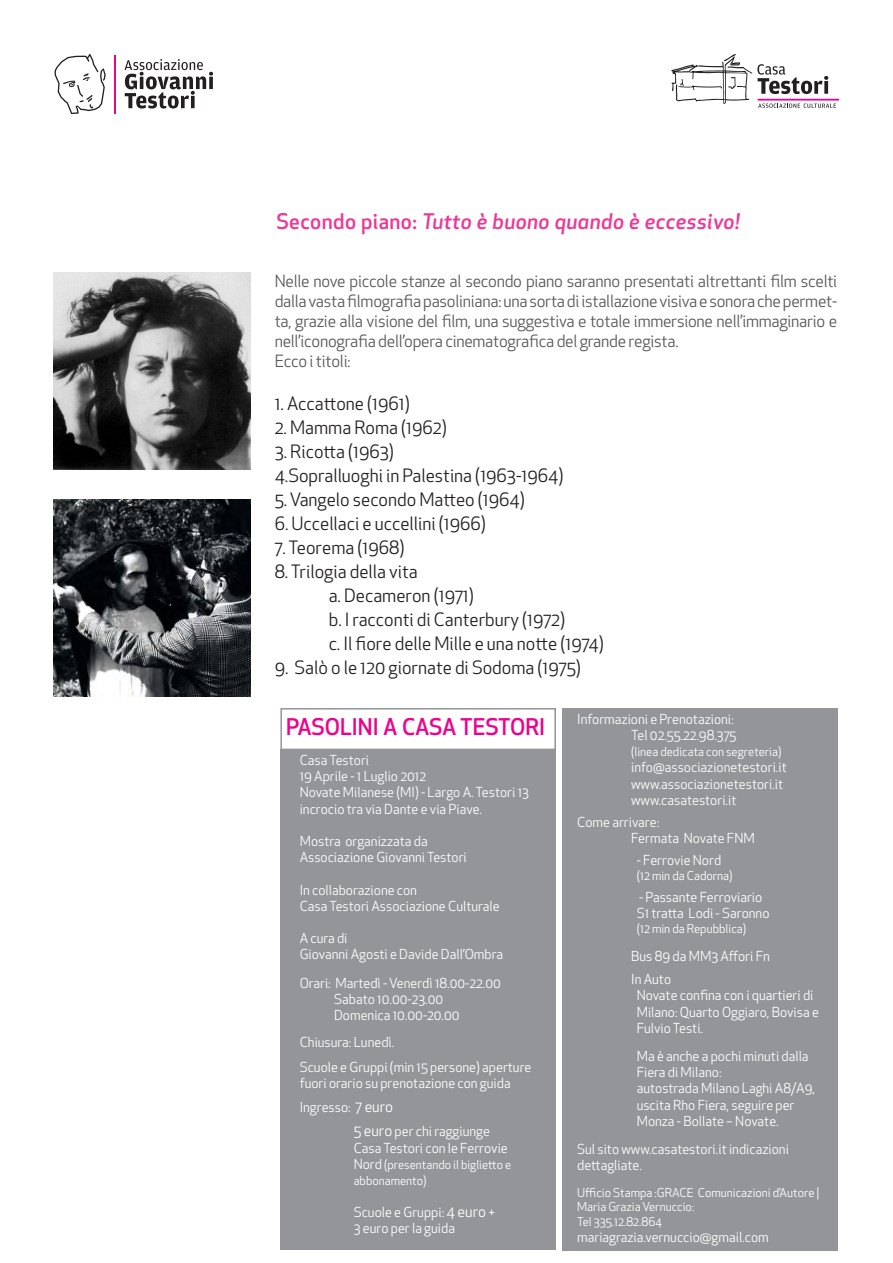
<style>
.page{position:relative;width:893px;height:1263px;background:#fff}
.page>*{position:absolute;margin:0;border:0;box-sizing:border-box;transform-origin:0 0}
.t1{font:500 22.5px "Apex New";color:#ed028c}
.t2{font:italic 500 21px "Apex New";letter-spacing:.02em;color:#ed3896}
.t3{font:18px "Apex New";color:#231f20}
.t4{font:16.5px/19.8px "Apex New";letter-spacing:-.015em;color:#57585a;text-align:justify}
.t5{font:13.5px/16.2px "Apex New";color:#fff}
.t6{font:12px/16.2px "Apex New";color:#fff}
.s1{font-style:normal}
.s2{font-size:15px}
.s3{font-size:13.5px}
</style>
<div class="page">
<svg style="left:125px;top:59px;width:88px;height:50px"></svg>
<svg style="left:54px;top:54px;width:52px;height:60px"></svg>
<hr style="left:114px;top:55px;width:1px;height:58px;background:#ed028c">
<svg style="left:671px;top:54px;width:165px;height:54px"></svg>
<hr style="left:758px;top:99px;width:81px;height:2px;background:#ed028c">
<img style="left:53px;top:272px;width:197px;height:197px">
<img style="left:53px;top:500px;width:197px;height:197px">
<div style="left:280px;top:749px;width:276px;height:501px;background:#939598"></div>
<div style="left:562px;top:708px;width:275px;height:542px;background:#939598"></div>
<div style="left:280px;top:708px;width:276px;height:42px;border:2px solid #939598"></div>
<p class="t2" style="left:276px;top:207px;width:465px"><span class="s1">Secondo piano:</span> Tutto è buono quando è eccessivo!</p>
<p class="t4" style="left:275px;top:271px;width:564px">Nelle nove piccole stanze al secondo piano saranno presentati altrettanti film scelti dalla vasta filmografia pasoliniana: una sorta di istallazione visiva e sonora che permet&shy;ta, grazie alla visione del film, una suggestiva e totale immersione nell’immaginario e nell’iconografia dell’opera cinematografica del grande regista.</p>
<p class="t4" style="left:275px;top:351px;width:77px">Ecco i titoli:</p>
<p class="t3" style="left:275px;top:392px;width:137px">1. Accattone (1961)</p>
<p class="t3" style="left:275px;top:416px;width:174px">2. Mamma Roma (1962)</p>
<p class="t3" style="left:275px;top:440px;width:121px">3. Ricotta (1963)</p>
<p class="t3" style="left:275px;top:464px;width:290px">4.Sopralluoghi in Palestina (1963-1964)</p>
<p class="t3" style="left:275px;top:488px;width:252px">5. Vangelo secondo Matteo (1964)</p>
<p class="t3" style="left:275px;top:512px;width:213px">6. Uccellaci e uccellini (1966)</p>
<p class="t3" style="left:275px;top:536px;width:131px">7. Teorema (1968)</p>
<p class="t3" style="left:275px;top:560px;width:145px">8. Trilogia della vita</p>
<p class="t3" style="left:329px;top:584px;width:147px">a. Decameron (1971)</p>
<p class="t3" style="left:329px;top:608px;width:238px">b. I racconti di Canterbury (1972)</p>
<p class="t3" style="left:329px;top:632px;width:277px">c. Il fiore delle Mille e una notte (1974)</p>
<p class="t3" style="left:275px;top:656px;width:308px">9. Salò o le 120 giornate di Sodoma (1975)</p>
<p class="t1" style="left:286px;top:712px;width:261px">PASOLINI A CASA TESTORI</p>
<p class="t5" style="left:300px;top:752px;width:71px">Casa Testori</p>
<p class="t5" style="left:300px;top:768px;width:128px">19 Aprile - 1 Luglio 2012</p>
<p class="t5" style="left:300px;top:784px;width:231px">Novate Milanese (MI) - Largo A. Testori 13</p>
<p class="t5" style="left:300px;top:800px;width:184px">incrocio tra via Dante e via Piave.</p>
<p class="t5" style="left:300px;top:833px;width:130px">Mostra organizzata da</p>
<p class="t5" style="left:300px;top:849px;width:169px">Associazione Giovanni Testori</p>
<p class="t5" style="left:300px;top:881px;width:119px">In collaborazione con</p>
<p class="t5" style="left:300px;top:898px;width:201px">Casa Testori Associazione Culturale</p>
<p class="t5" style="left:300px;top:930px;width:49px">A cura di</p>
<p class="t5" style="left:300px;top:946px;width:205px">Giovanni Agosti e Davide Dall’Ombra</p>
<p class="t5" style="left:334px;top:974px;width:168px;text-indent:-34px">Orari: Martedì - Venerdì 18.00-22.00<br>Sabato 10.00-23.00</p>
<p class="t5" style="left:334px;top:1007px;width:127px">Domenica 10.00-20.00</p>
<p class="t5" style="left:300px;top:1034px;width:96px">Chiusura: Lunedì.</p>
<p class="t5" style="left:300px;top:1059px;width:233px">Scuole e Gruppi (min 15 persone) aperture fuori orario su prenotazione con guida</p>
<p class="t5" style="left:300px;top:1099px;width:95px">Ingresso: <span class="s2">7 euro</span></p>
<p class="t5" style="left:354px;top:1123px;width:156px"><span class="s2">5 euro</span> per chi raggiunge<br>Casa Testori con le Ferrovie</p>
<p class="t6" style="left:354px;top:1156px;width:159px"><span class="s3">Nord</span> (presentando il biglietto e abbonamento)</p>
<p class="t5" style="left:354px;top:1203px;width:143px">Scuole e Gruppi: <span class="s2">4 euro</span> +</p>
<p class="t5" style="left:354px;top:1220px;width:103px">3 euro per la guida</p>
<p class="t5" style="left:577px;top:711px;width:158px">Informazioni e Prenotazioni:</p>
<p class="t5" style="left:631px;top:727px;width:107px">Tel 02.55.22.98.375</p>
<p class="t6" style="left:631px;top:744px;width:152px">(linea dedicata con segreteria)</p>
<p class="t5" style="left:631px;top:759px;width:157px">info@associazionetestori.it www.associazionetestori.it</p>
<p class="t5" style="left:631px;top:792px;width:107px">www.casatestori.it</p>
<p class="t5" style="left:577px;top:814px;width:84px">Come arrivare:</p>
<p class="t5" style="left:631px;top:830px;width:125px">Fermata Novate FNM</p>
<p class="t5" style="left:637px;top:852px;width:86px">- Ferrovie Nord</p>
<p class="t6" style="left:637px;top:867px;width:97px">(12 min da Cadorna)</p>
<p class="t5" style="left:639px;top:889px;width:125px">- Passante Ferroviario</p>
<p class="t5" style="left:637px;top:905px;width:134px">S1 tratta Lodi - Saronno</p>
<p class="t6" style="left:637px;top:920px;width:111px">(12 min da Repubblica)</p>
<p class="t5" style="left:631px;top:948px;width:140px">Bus 89 da MM3 Affori Fn</p>
<p class="t5" style="left:631px;top:971px;width:42px">In Auto</p>
<p class="t5" style="left:637px;top:987px;width:184px">Novate confina con i quartieri di<br>Milano: Quarto Oggiaro, Bovisa e<br>Fulvio Testi.</p>
<p class="t5" style="left:637px;top:1048px;width:173px">Ma è anche a pochi minuti dalla</p>
<p class="t5" style="left:637px;top:1064px;width:86px">Fiera di Milano:</p>
<p class="t5" style="left:637px;top:1080px;width:180px">autostrada Milano Laghi A8/A9,</p>
<p class="t5" style="left:637px;top:1097px;width:159px">uscita Rho Fiera, seguire per</p>
<p class="t5" style="left:637px;top:1113px;width:144px">Monza - Bollate – Novate.</p>
<p class="t5" style="left:577px;top:1141px;width:213px">Sul sito www.casatestori.it indicazioni dettagliate.</p>
<p class="t6" style="left:577px;top:1185px;width:244px;line-height:14.4px">Ufficio Stampa :GRACE Comunicazioni d’Autore |<br>Maria Grazia Vernuccio:</p>
<p class="t6" style="left:577px;top:1213px;width:86px">Tel 335.12.82.864</p>
<p class="t5" style="left:577px;top:1229px;width:193px">mariagrazia.vernuccio@gmail.com</p>
</div>
